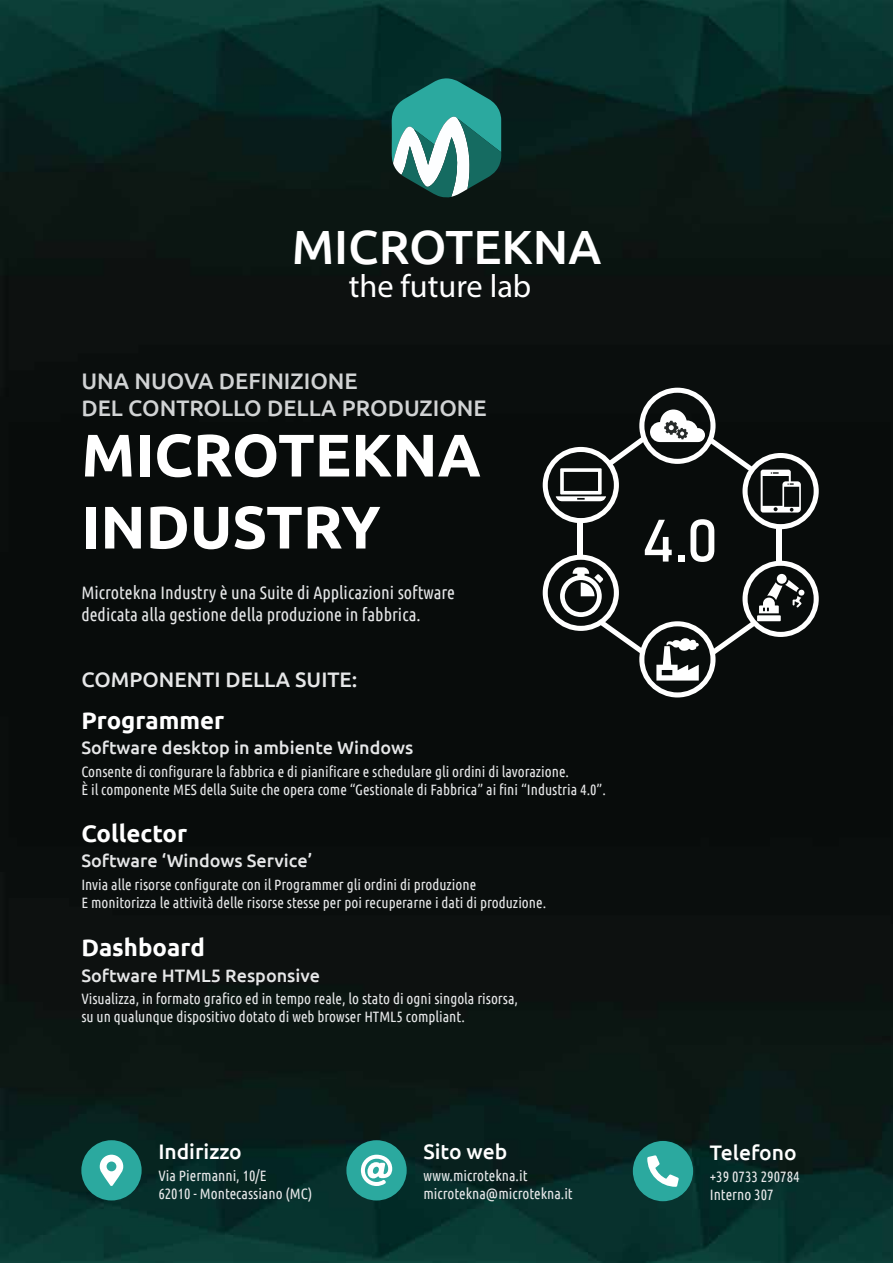
<style>
.page{position:relative;width:893px;height:1263px;background:#fff}
.page>*{position:absolute;margin:0;border:0;box-sizing:border-box;transform-origin:0 0}
.t1{font:700 60px/72px "Ubuntu";color:#fff}
.t2{font:58.95px "Bahnschrift";color:#fff}
.t3{font:500 48px "Ubuntu";color:#fff}
.t4{font:32.4px "Myriad Pro";color:#fff}
.t5{font:700 24px "Ubuntu";color:#fff}
.t6{font:500 22.5px/27px "Ubuntu";color:#d1d3d4}
.t7{font:500 21px "Ubuntu";color:#fff}
.t8{font:500 21px "Ubuntu";color:#e6e7e8}
.t9{font:18px/21.6px "Ubuntu Condensed";color:#e6e7e8}
.t10{font:500 18px "Ubuntu";color:#e6e7e8}
.t11{font:15px/18px "Ubuntu Condensed";color:#e6e7e8}
</style>
<div class="page">
<img style="left:0;top:0;width:893px;height:1263px">
<svg style="left:391px;top:78px;width:110px;height:120px"></svg>
<div style="left:81px;top:1140px;width:61px;height:60px;background:#2ba99f;border-radius:50%"></div>
<svg style="left:100px;top:1155px;width:23px;height:31px"></svg>
<div style="left:633px;top:1141px;width:60px;height:60px;background:#2ba99f;border-radius:50%"></div>
<svg style="left:647px;top:1155px;width:32px;height:32px"></svg>
<div style="left:346px;top:1140px;width:61px;height:60px;background:#2ba99f;border-radius:50%"></div>
<svg style="left:361px;top:1155px;width:31px;height:31px"></svg>
<div style="left:577px;top:520px;width:5px;height:38px;background:#fff"></div>
<div style="left:777px;top:526px;width:5px;height:38px;background:#fff"></div>
<svg style="left:543px;top:555px;width:276px;height:142px;background:#303332"></svg>
<svg style="left:543px;top:388px;width:276px;height:141px;background:#2f3332"></svg>
<h3 class="t3" style="left:292px;top:216px;width:311px">MICROTEKNA</h3>
<h3 class="t4" style="left:349px;top:266px;width:184px">the future lab</h3>
<h3 class="t6" style="left:81px;top:366px;width:407px">UNA NUOVA DEFINIZIONE<br>DEL CONTROLLO DELLA PRODUZIONE</h3>
<h1 class="t1" style="left:81px;top:418px;width:401px">MICROTEKNA<br>INDUSTRY</h1>
<p class="t9" style="left:81px;top:581px;width:375px">Microtekna Industry è una Suite di Applicazioni software dedicata alla gestione della produzione in fabbrica.</p>
<h3 class="t8" style="left:81px;top:666px;width:278px">COMPONENTI DELLA SUITE:</h3>
<h3 class="t5" style="left:81px;top:706px;width:144px">Programmer</h3>
<p class="t10" style="left:81px;top:737px;width:333px">Software desktop in ambiente Windows</p>
<p class="t11" style="left:81px;top:762px;width:526px">Consente di configurare la fabbrica e di pianificare e schedulare gli ordini di lavorazione.<br>È il componente MES della Suite che opera come “Gestionale di Fabbrica” ai fini “Industria 4.0”.</p>
<h3 class="t5" style="left:81px;top:819px;width:107px">Collector</h3>
<p class="t10" style="left:81px;top:849px;width:232px">Software ‘Windows Service’</p>
<p class="t11" style="left:81px;top:875px;width:466px">Invia alle risorse configurate con il Programmer gli ordini di produzione<br>E monitorizza le attività delle risorse stesse per poi recuperarne i dati di produzione.</p>
<h3 class="t5" style="left:81px;top:933px;width:125px">Dashboard</h3>
<p class="t10" style="left:81px;top:964px;width:240px">Software HTML5 Responsive</p>
<p class="t11" style="left:81px;top:989px;width:438px">Visualizza, in formato grafico ed in tempo reale, lo stato di ogni singola risorsa, su un qualunque dispositivo dotato di web browser HTML5 compliant.</p>
<h2 class="t2" style="left:641px;top:496px;width:79px">4.0</h2>
<h3 class="t7" style="left:158px;top:1138px;width:85px">Indirizzo</h3>
<p class="t11" style="left:158px;top:1166px;width:156px">Via Piermanni, 10/E<br>62010 - Montecassiano (MC)</p>
<h3 class="t7" style="left:423px;top:1138px;width:86px">Sito web</h3>
<p class="t11" style="left:423px;top:1166px;width:151px">www.microtekna.it microtekna@microtekna.it</p>
<h3 class="t7" style="left:710px;top:1139px;width:88px">Telefono</h3>
<p class="t11" style="left:710px;top:1167px;width:91px">+39 0733 290784<br>Interno 307</p>
</div>
